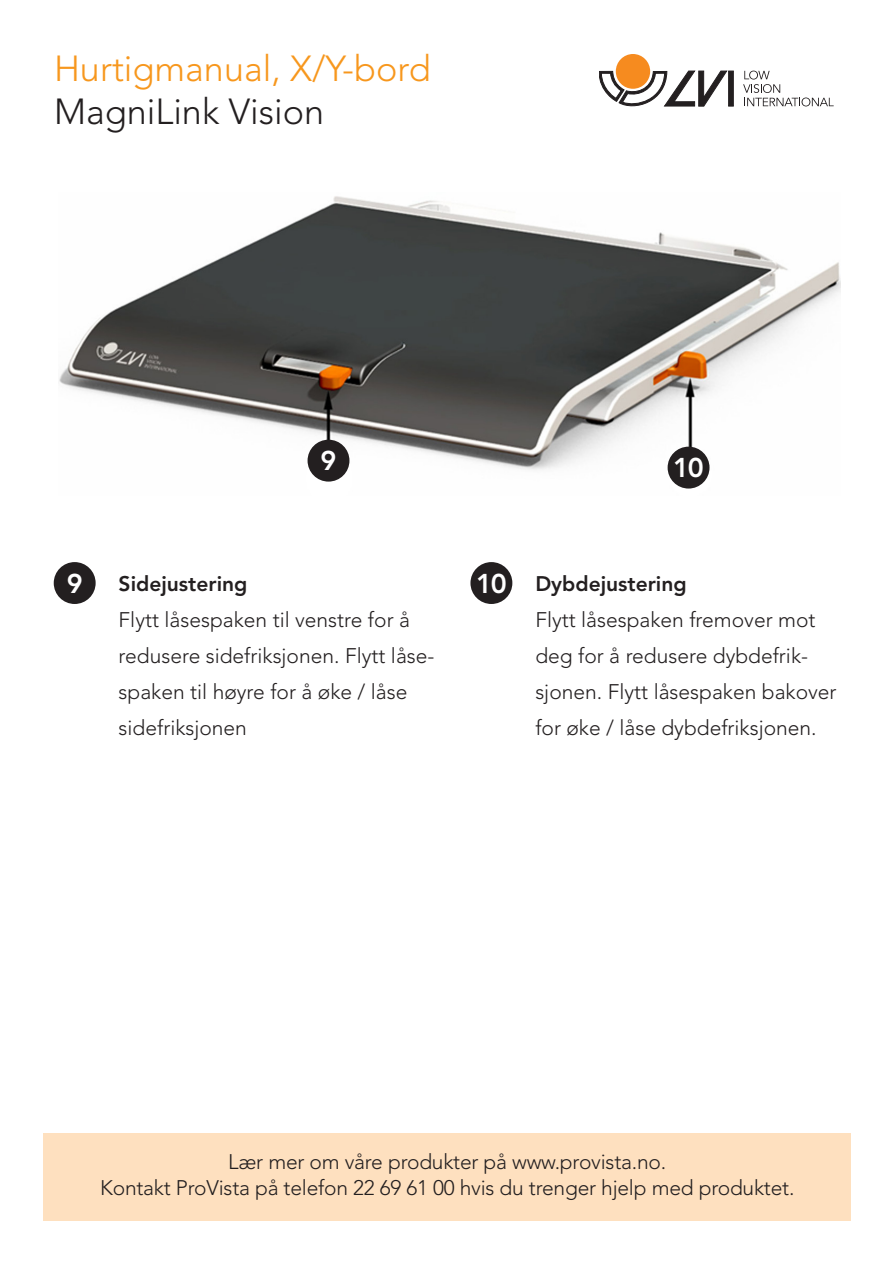
<style>
.page{position:relative;width:893px;height:1263px;background:#fff}
.page>*{position:absolute;margin:0;border:0;box-sizing:border-box;transform-origin:0 0}
.t1{font:300 36px "Avenir LT Std";color:#f7971d}
.t2{font:300 36px "Avenir LT Std";color:#231f20}
.t3{font:800 27px "Avenir LT Std";color:#fff}
.t4{font:300 21px/36px "Avenir LT Std";color:#231f20}
.t5{font:800 21px "Avenir LT Std";color:#231f20}
</style>
<div class="page">
<img style="left:59px;top:196px;width:781px;height:293px">
<div style="left:308px;top:440px;width:41px;height:42px;background:#231f20;border-radius:50%"></div>
<div style="left:668px;top:447px;width:41px;height:41px;background:#231f20;border-radius:50%"></div>
<div style="left:44px;top:1133px;width:807px;height:87px;background:#fee0bf"></div>
<div style="left:54px;top:562px;width:42px;height:42px;background:#231f20;border-radius:50%"></div>
<div style="left:470px;top:562px;width:42px;height:42px;background:#231f20;border-radius:50%"></div>
<div style="left:616px;top:54px;width:34px;height:35px;background:#f68b1f;border-radius:50%"></div>
<svg style="left:728px;top:71px;width:5px;height:35px"></svg>
<svg style="left:743px;top:71px;width:91px;height:35px"></svg>
<svg style="left:599px;top:71px;width:128px;height:35px"></svg>
<p class="t1" style="left:54px;top:48px;width:378px">Hurtigmanual, X/Y-bord</p>
<p class="t2" style="left:54px;top:91px;width:272px">MagniLink Vision</p>
<p class="t3" style="left:320px;top:445px;width:17px">9</p>
<p class="t3" style="left:673px;top:452px;width:32px">10</p>
<p class="t3" style="left:67px;top:567px;width:17px">9</p>
<p class="t5" style="left:119px;top:571px;width:130px">Sidejustering</p>
<p class="t4" style="left:119px;top:601px;width:317px">Flytt låsespaken til venstre for å redusere sidefriksjonen. Flytt låse&shy;spaken til høyre for å øke / låse sidefriksjonen</p>
<p class="t3" style="left:476px;top:567px;width:32px">10</p>
<p class="t5" style="left:535px;top:571px;width:153px">Dybdejustering</p>
<p class="t4" style="left:535px;top:601px;width:303px">Flytt låsespaken fremover mot deg for å redusere dybdefrik&shy;sjonen. Flytt låsespaken bakover for øke / låse dybdefriksjonen.</p>
<p class="t4" style="left:228px;top:1144px;width:439px">Lær mer om våre produkter på www.provista.no.</p>
<p class="t4" style="left:100px;top:1169px;width:696px">Kontakt ProVista på telefon 22 69 61 00 hvis du trenger hjelp med produktet.</p>
</div>
